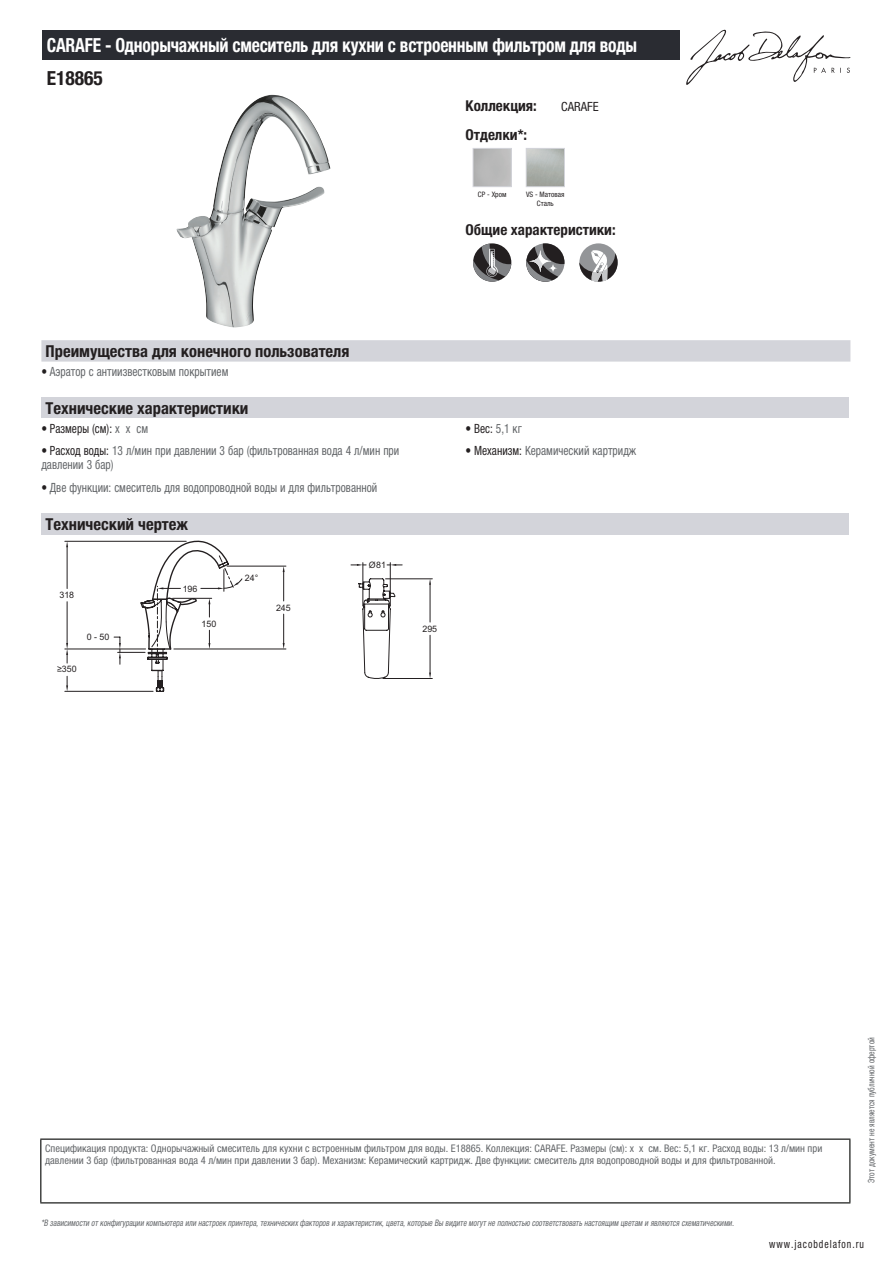
<style>
.page{position:relative;width:893px;height:1263px;background:#fff}
.page>*{position:absolute;margin:0;border:0;box-sizing:border-box;transform-origin:0 0}
.t1{font:700 condensed 19.5px "Helvetica Neue LTCYR";letter-spacing:-.01em;color:#fff;scale:.9 1}
.t2{font:700 condensed 19.5px "Helvetica Neue LTCYR";color:#231f20}
.t3{font:700 condensed 16.5px "Helvetica Neue LTCYR";color:#231f20}
.t4{font:700 condensed 15px "Helvetica Neue LTCYR";color:#231f20}
.t5{font:condensed 12.75px/13.5px "Helvetica Neue LTCYR";color:#626568;scale:.9 1}
.t6{font:condensed 12.75px "Helvetica Neue LTCYR";color:#231f20;scale:.9 1}
.t7{font:condensed 12.75px "Helvetica Neue LTCYR";color:#231f20}
.t8{font:condensed 11.25px "Helvetica Neue LTCYR";letter-spacing:.1em;color:#231f20;scale:.87 1}
.t9{font:condensed 10.5px/12px "Helvetica Neue LTCYR";color:#626568}
.t10{font:italic condensed 9px "Helvetica Neue LTCYR";color:#626568;scale:.87 1}
.t11{font:condensed 9px "Helvetica Neue LTCYR";color:#626568;scale:.87 1}
.t12{font:8.85px "Arial";color:#231f20}
.t13{font:condensed 7.5px/9px "Helvetica Neue LTCYR";color:#231f20;text-align:center}
.s1{color:#231f20}
.s2{color:#626568}
</style>
<div class="page">
<svg style="left:686px;top:30px;width:164px;height:55px"></svg>
<img style="left:177px;top:95px;width:153px;height:233px">
<div style="left:473px;top:148px;width:39px;height:39px;border:1px solid #d3d4da"></div>
<div style="left:526px;top:148px;width:39px;height:39px;border:1px solid #d3d4da"></div>
<svg style="left:473px;top:244px;width:38px;height:38px"></svg>
<svg style="left:526px;top:243px;width:38px;height:39px"></svg>
<div style="left:579px;top:243px;width:39px;height:39px;background:#939598;border-radius:50%"></div>
<svg style="left:579px;top:250px;width:39px;height:32px"></svg>
<div style="left:41px;top:340px;width:809px;height:22px;background:#d3d4da"></div>
<div style="left:41px;top:397px;width:808px;height:21px;background:#d3d4da"></div>
<div style="left:41px;top:513px;width:808px;height:21px;background:#d3d4da"></div>
<hr style="left:386px;top:578px;width:46px;height:1px;background:#231f20">
<hr style="left:383px;top:678px;width:49px;height:1px;background:#231f20">
<hr style="left:430px;top:585px;width:1px;height:37px;background:#231f20">
<hr style="left:430px;top:635px;width:1px;height:37px;background:#231f20">
<svg style="left:429px;top:579px;width:2px;height:6px"></svg>
<svg style="left:429px;top:672px;width:2px;height:6px"></svg>
<hr style="left:65px;top:649px;width:81px;height:1px;background:#231f20">
<hr style="left:65px;top:691px;width:88px;height:1px;background:#231f20">
<svg style="left:66px;top:676px;width:2px;height:15px"></svg>
<hr style="left:227px;top:566px;width:59px;height:1px;background:#231f20">
<hr style="left:174px;top:649px;width:112px;height:1px;background:#231f20">
<svg style="left:283px;top:566px;width:2px;height:35px"></svg>
<svg style="left:283px;top:614px;width:2px;height:35px"></svg>
<hr style="left:65px;top:541px;width:121px;height:1px;background:#231f20">
<hr style="left:67px;top:547px;width:1px;height:41px;background:#231f20">
<hr style="left:67px;top:602px;width:1px;height:41px;background:#231f20">
<svg style="left:66px;top:541px;width:2px;height:6px"></svg>
<svg style="left:66px;top:643px;width:2px;height:20px"></svg>
<hr style="left:363px;top:563px;width:1px;height:43px;background:#231f20">
<hr style="left:390px;top:563px;width:1px;height:43px;background:#231f20">
<svg style="left:351px;top:564px;width:15px;height:2px"></svg>
<svg style="left:387px;top:564px;width:15px;height:2px"></svg>
<svg style="left:358px;top:578px;width:37px;height:101px"></svg>
<svg style="left:114px;top:541px;width:129px;height:151px"></svg>
<div style="left:43px;top:30px;width:637px;height:30px;background:#2a2c32"></div>
<hr style="left:40px;top:1138px;width:810px;height:2px;background:#040503">
<hr style="left:40px;top:1140px;width:1px;height:62px;background:#040503">
<hr style="left:849px;top:1140px;width:1px;height:62px;background:#040503">
<hr style="left:40px;top:1202px;width:810px;height:1px;background:#040503">
<h1 class="t1" style="left:47px;top:34px;width:657px">CARAFE - Однорычажный смеситель для кухни с встроенным фильтром для воды</h1>
<h1 class="t2" style="left:47px;top:67px;width:58px">E18865</h1>
<h3 class="t4" style="left:466px;top:97px;width:73px">Коллекция:</h3>
<p class="t7" style="left:561px;top:99px;width:39px">CARAFE</p>
<h3 class="t4" style="left:466px;top:126px;width:63px">Отделки*:</h3>
<p class="t13" style="left:478px;top:190px;width:30px">CP - Хром</p>
<p class="t13" style="left:526px;top:190px;width:40px">VS - Матовая<br>Сталь</p>
<h3 class="t4" style="left:466px;top:221px;width:152px">Общие характеристики:</h3>
<h2 class="t3" style="left:46px;top:342px;width:305px">Преимущества для конечного пользователя</h2>
<p class="t5" style="left:41px;top:365px;width:209px"><span class="s1">•</span> Аэратор с антиизвестковым покрытием</p>
<h2 class="t3" style="left:46px;top:399px;width:204px">Технические характеристики</h2>
<p class="t6" style="left:41px;top:421px;width:120px">• Размеры (см): <span class="s2">x x см</span></p>
<p class="t6" style="left:466px;top:421px;width:64px">• Вес: <span class="s2">5,1 кг</span></p>
<p class="t5" style="left:41px;top:444px;width:399px"><span class="s1">• Расход воды:</span> 13 л/мин при давлении 3 бар (фильтрованная вода 4 л/мин при давлении 3 бар)</p>
<p class="t5" style="left:466px;top:444px;width:191px"><span class="s1">• Механизм:</span> Керамический картридж</p>
<p class="t5" style="left:41px;top:480px;width:375px"><span class="s1">•</span> Две функции: смеситель для водопроводной воды и для фильтрованной</p>
<h2 class="t3" style="left:46px;top:515px;width:144px">Технический чертеж</h2>
<p class="t12" style="left:59px;top:589px;width:16px">318</p>
<p class="t12" style="left:57px;top:663px;width:21px">≥350</p>
<p class="t12" style="left:87px;top:631px;width:24px">0 - 50</p>
<p class="t12" style="left:183px;top:583px;width:16px">196</p>
<p class="t12" style="left:201px;top:618px;width:16px">150</p>
<p class="t12" style="left:245px;top:572px;width:15px">24°</p>
<p class="t12" style="left:276px;top:602px;width:16px">245</p>
<p class="t12" style="left:369px;top:559px;width:19px">Ø81</p>
<p class="t12" style="left:422px;top:623px;width:16px">295</p>
<p class="t9" style="left:45px;top:1142px;width:779px">Спецификация продукта: Однорычажный смеситель для кухни с встроенным фильтром для воды. E18865. Коллекция: CARAFE. Размеры (см): x x см. Вес: 5,1 кг. Расход воды: 13 л/мин при давлении 3 бар (фильтрованная вода 4 л/мин при давлении 3 бар). Механизм: Керамический картридж. Две функции: смеситель для водопроводной воды и для фильтрованной.</p>
<p class="t10" style="left:41px;top:1218px;width:800px">*В зависимости отконфигурации компьютера или настроек принтера,техническихфакторов и характеристик,цвета,которые Вы видите могутне полностью соответствоватьнастоящим цветам и являются схематическими.</p>
<p class="t11" style="left:866px;top:1183px;width:169px;rotate:-90deg">Этот документ не является публичной офертой</p>
<p class="t8" style="left:769px;top:1237px;width:110px">www.jacobdelafon.ru</p>
</div>
